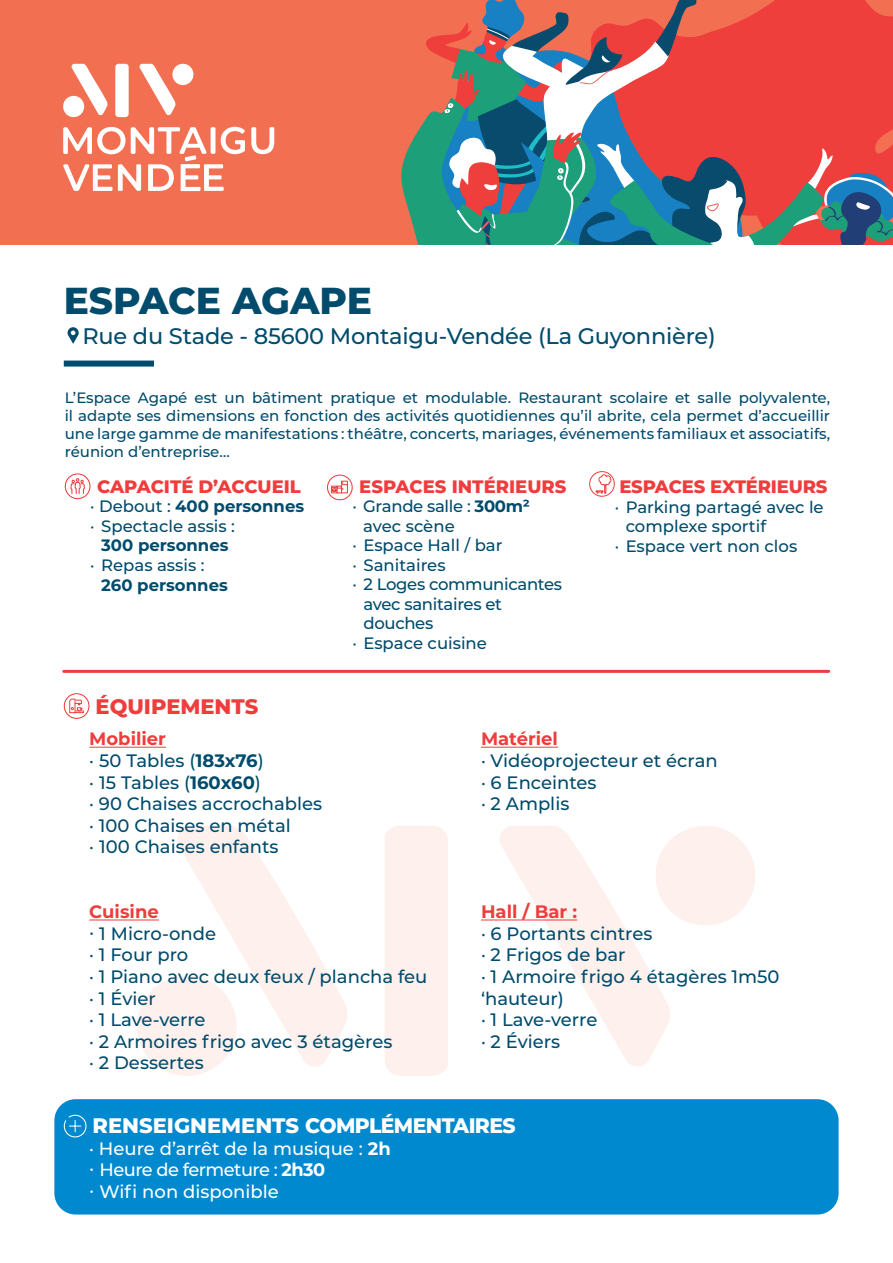
<style>
.page{position:relative;width:893px;height:1263px;background:#fff}
.page>*{position:absolute;margin:0;border:0;box-sizing:border-box;transform-origin:0 0}
.t1{font:800 37.5px "Montserrat";color:#014b6c}
.t2{font:500 22.5px "Montserrat";letter-spacing:-.01em;color:#014b6c}
.t3{font:800 21px "Montserrat";letter-spacing:-.03em;color:#fff}
.t4{font:800 21px "Montserrat";color:#ee3d3c}
.t5{font:500 18px/21.6px "Montserrat";color:#014b6c}
.t6{font:500 18px/21.6px "Montserrat";color:#fff}
.t7{font:800 18px "Montserrat";letter-spacing:-.01em;color:#ee3d3c}
.t8{font:700 18px "Montserrat";color:#ee3d3c}
.t9{font:500 16.5px/19.5px "Montserrat";color:#014b6c}
.t10{font:500 16.5px "Montserrat";letter-spacing:-.02em;color:#014b6c}
.t11{font:700 16.5px "Montserrat";color:#014b6c}
.t12{font:500 15px/18px "Montserrat";color:#014b6c;text-align:justify}
.s1{font-weight:700}
.s2{font-weight:700;color:#ee3d3c}
</style>
<div class="page">
<div style="left:0;top:0;width:893px;height:244px;background:#f36f51"></div>
<svg style="left:401px;top:0;width:492px;height:244px"></svg>
<div style="left:54px;top:1099px;width:785px;height:115px;background:#0089cf;border-radius:21px"></div>
<svg style="left:68px;top:327px;width:11px;height:17px"></svg>
<div style="left:64px;top:361px;width:90px;height:6px;background:#014b6c"></div>
<div style="left:65px;top:473px;width:25px;height:26px;border:1px solid #ee3d3c;border-radius:50%"></div>
<svg style="left:70px;top:478px;width:15px;height:22px"></svg>
<svg style="left:331px;top:480px;width:17px;height:14px"></svg>
<div style="left:327px;top:475px;width:26px;height:25px;border:1px solid #ee3d3c;border-radius:50%"></div>
<div style="left:589px;top:471px;width:25px;height:25px;border:1px solid #ee3d3c;border-radius:50%"></div>
<svg style="left:595px;top:474px;width:17px;height:20px"></svg>
<svg style="left:63px;top:1114px;width:24px;height:24px"></svg>
<div style="left:115px;top:64px;width:14px;height:53px;background:#fff;border-radius:3px"></div>
<svg style="left:71px;top:64px;width:37px;height:52px"></svg>
<div style="left:63px;top:96px;width:21px;height:21px;background:#fff;border-radius:50%"></div>
<div style="left:172px;top:64px;width:22px;height:21px;background:#fff;border-radius:50%"></div>
<svg style="left:139px;top:64px;width:37px;height:52px"></svg>
<svg style="left:251px;top:127px;width:23px;height:27px"></svg>
<svg style="left:63px;top:127px;width:182px;height:64px"></svg>
<div style="left:385px;top:826px;width:63px;height:250px;background:#fdf0ed"></div>
<svg style="left:137px;top:826px;width:211px;height:250px"></svg>
<svg style="left:496px;top:826px;width:259px;height:241px"></svg>
<hr style="left:89px;top:747px;width:77px;height:1px;background:#ee3d3c">
<hr style="left:89px;top:919px;width:70px;height:1px;background:#ee3d3c">
<hr style="left:481px;top:747px;width:77px;height:1px;background:#ee3d3c">
<hr style="left:481px;top:919px;width:96px;height:1px;background:#ee3d3c">
<hr style="left:64px;top:670px;width:765px;height:3px;background:#ee3d3c">
<div style="left:64px;top:693px;width:26px;height:26px;border:1px solid #ee3d3c;border-radius:50%"></div>
<svg style="left:69px;top:698px;width:15px;height:15px"></svg>
<h1 class="t1" style="left:64px;top:273px;width:310px">ESPACE AGAPE</h1>
<p class="t2" style="left:82px;top:320px;width:635px">Rue du Stade - 85600 Montaigu-Vendée (La Guyonnière)</p>
<p class="t12" style="left:65px;top:388px;width:767px">L’Espace Agapé est un bâtiment pratique et modulable. Restaurant scolaire et salle polyvalente, il adapte ses dimensions en fonction des activités quotidiennes qu’il abrite, cela permet d’accueillir une large gamme de manifestations : théâtre, concerts, mariages, événements familiaux et associatifs, réunion d’entreprise…</p>
<p class="t7" style="left:97px;top:473px;width:205px">CAPACITÉ D’ACCUEIL</p>
<p class="t9" style="left:90px;top:496px;width:215px">· Debout : <span class="s1">400 personnes </span>· Spectacle assis :</p>
<p class="t11" style="left:101px;top:534px;width:129px">300 personnes</p>
<p class="t9" style="left:90px;top:555px;width:116px">· Repas assis :</p>
<p class="t11" style="left:101px;top:573px;width:128px">260 personnes</p>
<p class="t4" style="left:96px;top:691px;width:164px">ÉQUIPEMENTS</p>
<p class="t5" style="left:89px;top:727px;width:234px"><span class="s2">Mobilier<br></span>· 50 Tables (<span class="s1">183x76</span>)<br>· 15 Tables (<span class="s1">160x60</span>)<br>· 90 Chaises accrochables · 100 Chaises en métal<br>· 100 Chaises enfants</p>
<p class="t7" style="left:359px;top:473px;width:209px">ESPACES INTÉRIEURS</p>
<p class="t10" style="left:352px;top:495px;width:179px">· Grande salle : <span class="s1">300m²</span></p>
<p class="t9" style="left:363px;top:516px;width:93px">avec scène</p>
<p class="t9" style="left:352px;top:535px;width:152px">· Espace Hall / bar</p>
<p class="t9" style="left:352px;top:555px;width:95px">· Sanitaires</p>
<p class="t10" style="left:352px;top:573px;width:211px">· 2 Loges communicantes</p>
<p class="t10" style="left:363px;top:592px;width:140px">avec sanitaires et</p>
<p class="t10" style="left:363px;top:612px;width:71px">douches</p>
<p class="t9" style="left:352px;top:633px;width:136px">· Espace cuisine</p>
<p class="t7" style="left:619px;top:474px;width:210px">ESPACES EXTÉRIEURS</p>
<p class="t9" style="left:615px;top:497px;width:210px">· Parking partagé avec le</p>
<p class="t9" style="left:626px;top:516px;width:142px">complexe sportif</p>
<p class="t9" style="left:615px;top:536px;width:184px">· Espace vert non clos</p>
<p class="t8" style="left:481px;top:726px;width:79px">Matériel</p>
<p class="t5" style="left:481px;top:749px;width:238px">· Vidéoprojecteur et écran · 6 Enceintes<br>· 2 Amplis</p>
<p class="t8" style="left:89px;top:899px;width:71px">Cuisine</p>
<p class="t5" style="left:89px;top:922px;width:340px">· 1 Micro-onde<br>· 1 Four pro<br>· 1 Piano avec deux feux / plancha feu · 1 Évier<br>· 1 Lave-verre<br>· 2 Armoires frigo avec 3 étagères<br>· 2 Dessertes</p>
<p class="t8" style="left:481px;top:899px;width:98px">Hall / Bar :</p>
<p class="t5" style="left:481px;top:922px;width:300px">· 6 Portants cintres<br>· 2 Frigos de bar<br>· 1 Armoire frigo 4 étagères 1m50 ‘hauteur)<br>· 1 Lave-verre<br>· 2 Éviers</p>
<p class="t3" style="left:93px;top:1110px;width:425px">RENSEIGNEMENTS COMPLÉMENTAIRES</p>
<p class="t6" style="left:89px;top:1137px;width:303px">· Heure d’arrêt de la musique : <span class="s1">2h </span>· Heure de fermeture : <span class="s1">2h30<br></span>· Wifi non disponible</p>
</div>
